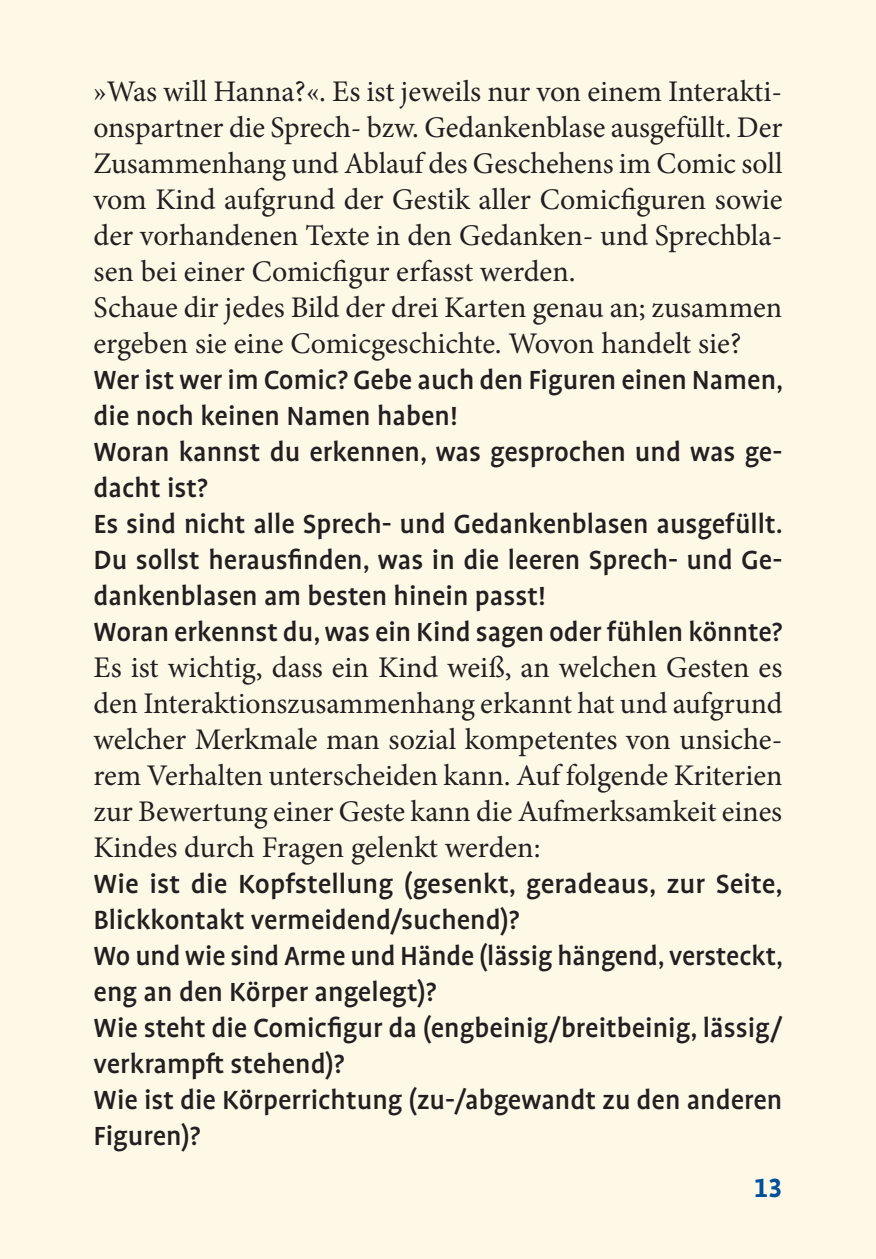
<style>
.page{position:relative;width:876px;height:1259px;background:#fef9e7}
.page>*{position:absolute;margin:0;border:0;box-sizing:border-box;transform-origin:0 0}
.t1{font:30px/36px "Minion Pro";color:#231f20}
.t2{font:500 30px/36px "Profile OT";color:#231f20}
.t3{font:700 30px "Profile OT";color:#01519b}
</style>
<div class="page">
<p class="t1" style="left:94px;top:73px;width:690px">»Was will Hanna?«. Es ist jeweils nur von einem Interakti&shy;onspartner die Sprech- bzw. Gedankenblase ausgefüllt. Der Zusammenhang und Ablauf des Geschehens im Comic soll vom Kind aufgrund der Gestik aller Comicfiguren sowie der vorhandenen Texte in den Gedanken- und Sprechbla&shy;sen bei einer Comicfigur erfasst werden.<br>Schaue dir jedes Bild der drei Karten genau an; zusammen ergeben sie eine Comicgeschichte. Wovon handelt sie?</p>
<p class="t2" style="left:94px;top:363px;width:691px">Wer ist wer im Comic? Gebe auch den Figuren einen Namen, die noch keinen Namen haben!<br>Woran kannst du erkennen, was gesprochen und was ge&shy;dacht ist?<br>Es sind nicht alle Sprech- und Gedankenblasen ausgefüllt.<br>Du sollst herausfinden, was in die leeren Sprech- und Ge&shy;dankenblasen am besten hinein passt!<br>Woran erkennst du, was ein Kind sagen oder fühlen könnte?</p>
<p class="t1" style="left:94px;top:649px;width:690px;text-align:justify">Es ist wichtig, dass ein Kind weiß, an welchen Gesten es den Interaktionszusammenhang erkannt hat und aufgrund welcher Merkmale man sozial kompetentes von unsiche&shy;rem Verhalten unterscheiden kann. Auf folgende Kriterien zur Bewertung einer Geste kann die Aufmerksamkeit eines Kindes durch Fragen gelenkt werden:</p>
<p class="t2" style="left:94px;top:867px;width:691px">Wie ist die Kopfstellung (gesenkt, geradeaus, zur Seite, Blickkontakt vermeidend/suchend)?<br>Wo und wie sind Arme und Hände (lässig hängend, versteckt, eng an den Körper angelegt)?<br>Wie steht die Comicfigur da (engbeinig/breitbeinig, lässig/ verkrampft stehend)?<br>Wie ist die Körperrichtung (zu-/abgewandt zu den anderen Figuren)?</p>
<p class="t3" style="left:754px;top:1172px;width:30px">13</p>
</div>
